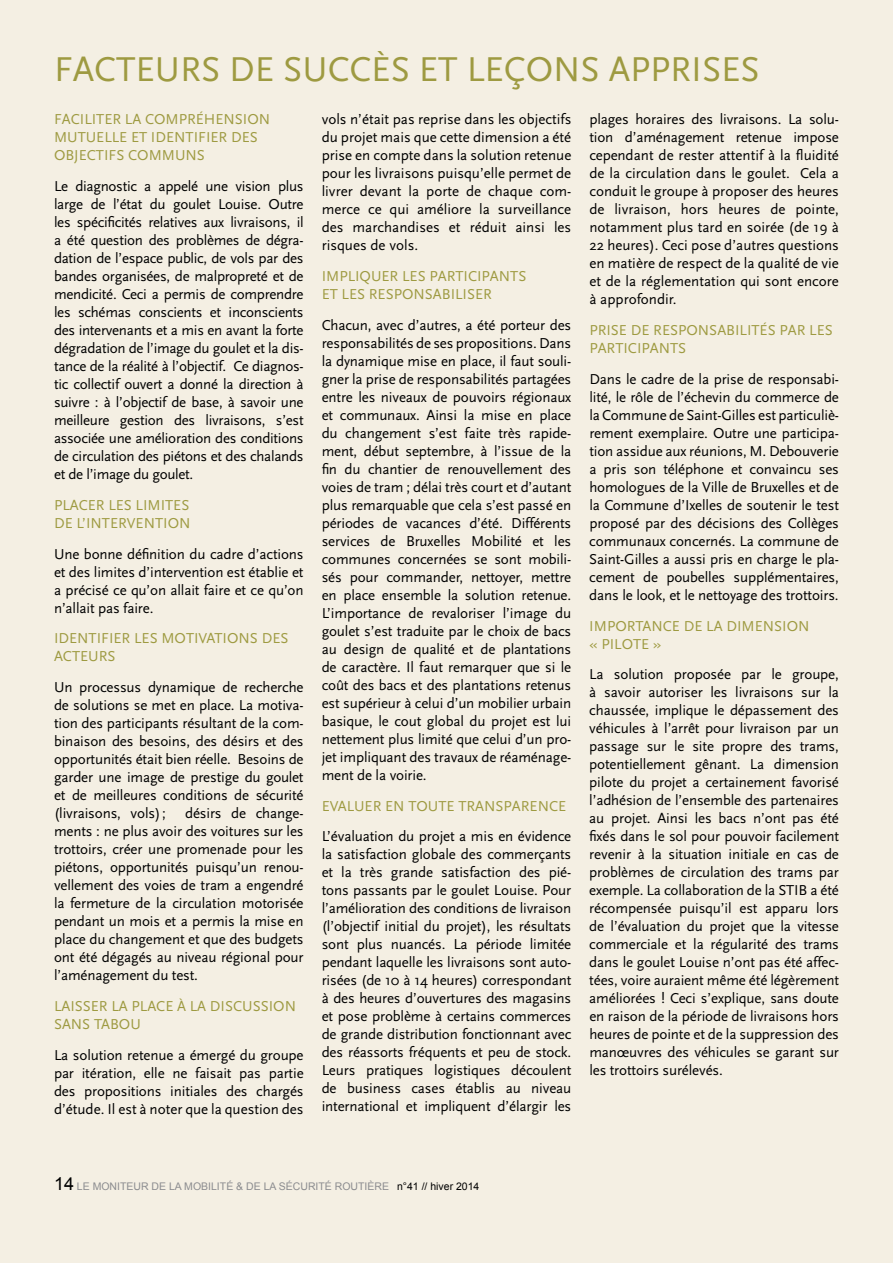
<style>
.page{position:relative;width:893px;height:1263px;background:#f4efe3}
.page>*{position:absolute;margin:0;border:0;box-sizing:border-box;transform-origin:0 0}
.t1{font:36px "Scala Sans";color:#9e9a41}
.t2{font:15px/18px "Scala Sans";letter-spacing:-.01em;color:#000;text-align:justify}
.t3{font:15px/18px "Scala Sans";letter-spacing:.17em;color:#9e9a41;text-align:right}
.t4{font:10.5px "Arial";color:#8b8c8f}
.s1{font-size:18px;color:#000}
.s2{color:#000}
</style>
<div class="page">
<h1 class="t1" style="left:54px;top:50px;width:707px">FACTEURS DE SUCCÈS ET LEÇONS APPRISES</h1>
<p class="t3" style="left:54px;top:111px;width:33px">Facilit</p>
<p class="t3" style="left:104px;top:111px;width:62px">er la comp</p>
<p class="t3" style="left:187px;top:111px;width:85px">réh ension</p>
<p class="t3" style="left:54px;top:129px;width:11px">mutu</p>
<p class="t3" style="left:96px;top:129px;width:97px">elle et identifi</p>
<p class="t3" style="left:210px;top:129px;width:47px">er des</p>
<p class="t3" style="left:54px;top:147px;width:50px">obj ectifs</p>
<p class="t3" style="left:128px;top:147px;width:22px">commu</p>
<p class="t3" style="left:186px;top:147px;width:19px">ns</p>
<p class="t2" style="left:54px;top:177px;width:251px">Le diagnostic a appelé une vision plus large de l’état du goulet Louise. Outre les spécificités relatives aux livraisons, il a été question des problèmes de dégra&shy;dation de l’espace public, de vols par des bandes organisées, de malpropreté et de mendicité. Ceci a permis de comprendre les schémas conscients et inconscients des intervenants et a mis en avant la forte dégradation de l’image du goulet et la dis&shy;tance de la réalité à l’objectif. Ce diagnos&shy;tic collectif ouvert a donné la direction à suivre : à l’objectif de base, à savoir une meilleure gestion des livraisons, s’est associée une amélioration des conditions de circulation des piétons et des chalands et de l’image du goulet.</p>
<p class="t3" style="left:54px;top:496px;width:90px">Placer les limit</p>
<p class="t2" style="left:322px;top:111px;width:251px">vols n’était pas reprise dans les objectifs du projet mais que cette dimension a été prise en compte dans la solution retenue pour les livraisons puisqu’elle permet de livrer devant la porte de chaque com&shy;merce ce qui améliore la surveillance des marchandises et réduit ainsi les risques de vols.</p>
<p class="t3" style="left:322px;top:267px;width:14px">Impli</p>
<p class="t2" style="left:589px;top:111px;width:251px">plages horaires des livraisons. La solu&shy;tion d’aménagement retenue impose cependant de rester attentif à la fluidité de la circulation dans le goulet. Cela a conduit le groupe à proposer des heures de livraison, hors heures de pointe, notamment plus tard en soirée (de 19 à 22 heures). Ceci pose d’autres questions en matière de respect de la qualité de vie et de la réglementation qui sont encore à approfondir.</p>
<p class="t3" style="left:589px;top:321px;width:91px">Prise de respo</p>
<p class="t3" style="left:698px;top:321px;width:20px">nsabilit</p>
<p class="t3" style="left:760px;top:321px;width:73px">éspar les</p>
<p class="t3" style="left:589px;top:339px;width:90px">parti cipants</p>
<p class="t2" style="left:589px;top:370px;width:251px">Dans le cadre de la prise de responsabi&shy;lité, le rôle de l’échevin du commerce de la Commune de Saint-Gilles est particuliè&shy;rement exemplaire. Outre une participa&shy;tion assidue aux réunions, M. Debouverie a pris son téléphone et convaincu ses homologues de la Ville de Bruxelles et de la Commune d’Ixelles de soutenir le test proposé par des décisions des Collèges communaux concernés. La commune de Saint-Gilles a aussi pris en charge le pla&shy;cement de poubelles supplémentaires, dans le look, et le nettoyage des trottoirs.</p>
<p class="t3" style="left:589px;top:617px;width:16px">Impo</p>
<p class="t3" style="left:627px;top:617px;width:109px">rtance de la dim</p>
<p class="t3" style="left:755px;top:617px;width:56px">ension</p>
<p class="t3" style="left:589px;top:635px;width:29px">« Pilot</p>
<p class="t3" style="left:641px;top:635px;width:22px">e»</p>
<p class="t2" style="left:589px;top:666px;width:251px">La solution proposée par le groupe, à savoir autoriser les livraisons sur la chaussée, implique le dépassement des véhicules à l’arrêt pour livraison par un passage sur le site propre des trams, potentiellement gênant. La dimension pilote du projet a certainement favorisé l’adhésion de l’ensemble des partenaires au projet. Ainsi les bacs n’ont pas été fixés dans le sol pour pouvoir facilement revenir à la situation initiale en cas de problèmes de circulation des trams par exemple. La collaboration de la STIB a été récompensée puisqu’il est apparu lors de l’évaluation du projet que la vitesse commerciale et la régularité des trams dans le goulet Louise n’ont pas été affec&shy;tées, voire auraient même été légèrement améliorées ! Ceci s’explique, sans doute en raison de la période de livraisons hors heures de pointe et de la suppression des manœuvres des véhicules se garant sur les trottoirs surélevés.</p>
<p class="t3" style="left:322px;top:267px;width:198px;text-align:left;text-indent:38px">quer les parti cipants et les respo</p>
<p class="t3" style="left:413px;top:285px;width:20px">nsabilis</p>
<p class="t3" style="left:475px;top:285px;width:18px">er</p>
<p class="t2" style="left:322px;top:316px;width:251px">Chacun, avec d’autres, a été porteur des responsabilités de ses propositions. Dans la dynamique mise en place, il faut souli&shy;gner la prise de responsabilités partagées entre les niveaux de pouvoirs régionaux et communaux. Ainsi la mise en place du changement s’est faite très rapide&shy;ment, début septembre, à l’issue de la fin du chantier de renouvellement des voies de tram ; délai très court et d’autant plus remarquable que cela s’est passé en périodes de vacances d’été. Différents services de Bruxelles Mobilité et les communes concernées se sont mobili&shy;sés pour commander, nettoyer, mettre en place ensemble la solution retenue.<br>L’importance de revaloriser l’image du goulet s’est traduite par le choix de bacs au design de qualité et de plantations de caractère. Il faut remarquer que si le coût des bacs et des plantations retenus est supérieur à celui d’un mobilier urbain basique, le cout global du projet est lui nettement plus limité que celui d’un pro&shy;jet impliquant des travaux de réaménage&shy;ment de la voirie.</p>
<p class="t3" style="left:322px;top:797px;width:9px">Evalu</p>
<p class="t3" style="left:365px;top:797px;width:55px">er en tout</p>
<p class="t3" style="left:447px;top:797px;width:121px">e transparence</p>
<p class="t2" style="left:322px;top:828px;width:251px">L’évaluation du projet a mis en évidence la satisfaction globale des commerçants et la très grande satisfaction des pié&shy;tons passants par le goulet Louise. Pour l’amélioration des conditions de livraison (l’objectif initial du projet), les résultats sont plus nuancés. La période limitée pendant laquelle les livraisons sont auto&shy;risées (de 10 à 14 heures) correspondant à des heures d’ouvertures des magasins et pose problème à certains commerces de grande distribution fonctionnant avec des réassorts fréquents et peu de stock.<br>Leurs pratiques logistiques découlent de business cases établis au niveau international et impliquent d’élargir les</p>
<p class="t3" style="left:54px;top:496px;width:138px">es<br>de l’intervention</p>
<p class="t2" style="left:54px;top:545px;width:251px">Une bonne définition du cadre d’actions et des limites d’intervention est établie et a précisé ce qu’on allait faire et ce qu’on n’allait pas faire.</p>
<p class="t3" style="left:54px;top:630px;width:42px">Identifi</p>
<p class="t3" style="left:114px;top:630px;width:58px">er les motivatio</p>
<p class="t3" style="left:239px;top:630px;width:50px">ns des</p>
<p class="t3" style="left:54px;top:648px;width:61px">acteurs</p>
<p class="t2" style="left:54px;top:678px;width:251px">Un processus dynamique de recherche de solutions se met en place. La motiva&shy;tion des participants résultant de la com&shy;binaison des besoins, des désirs et des opportunités était bien réelle. Besoins de garder une image de prestige du goulet et de meilleures conditions de sécurité (livraisons, vols);</p>
<p class="t2" style="left:54px;top:804px;width:251px;text-indent:131px">désirs de change&shy;ments : ne plus avoir des voitures sur les trottoirs, créer une promenade pour les piétons, opportunités puisqu’un renou&shy;vellement des voies de tram a engendré la fermeture de la circulation motorisée pendant un mois et a permis la mise en place du changement et que des budgets ont été dégagés au niveau régional pour l’aménagement du test.</p>
<p class="t3" style="left:54px;top:997px;width:16px">Laiss</p>
<p class="t3" style="left:91px;top:997px;width:161px">er laplace à ladiscussio</p>
<p class="t3" style="left:285px;top:997px;width:13px">n</p>
<p class="t3" style="left:54px;top:1015px;width:51px">sanstabou</p>
<p class="t2" style="left:54px;top:1046px;width:251px">La solution retenue a émergé du groupe par itération, elle ne faisait pas partie des propositions initiales des chargés d’étude. Il est à noter que la question des</p>
<p class="t4" style="left:54px;top:1179px;width:427px"><span class="s1">14</span> LE MONITEUR DE LA MOBILITÉ &amp; DE LA SÉCURITÉ ROUTIÈRE <span class="s2">N°41 // HIVER 2014</span></p>
</div>
